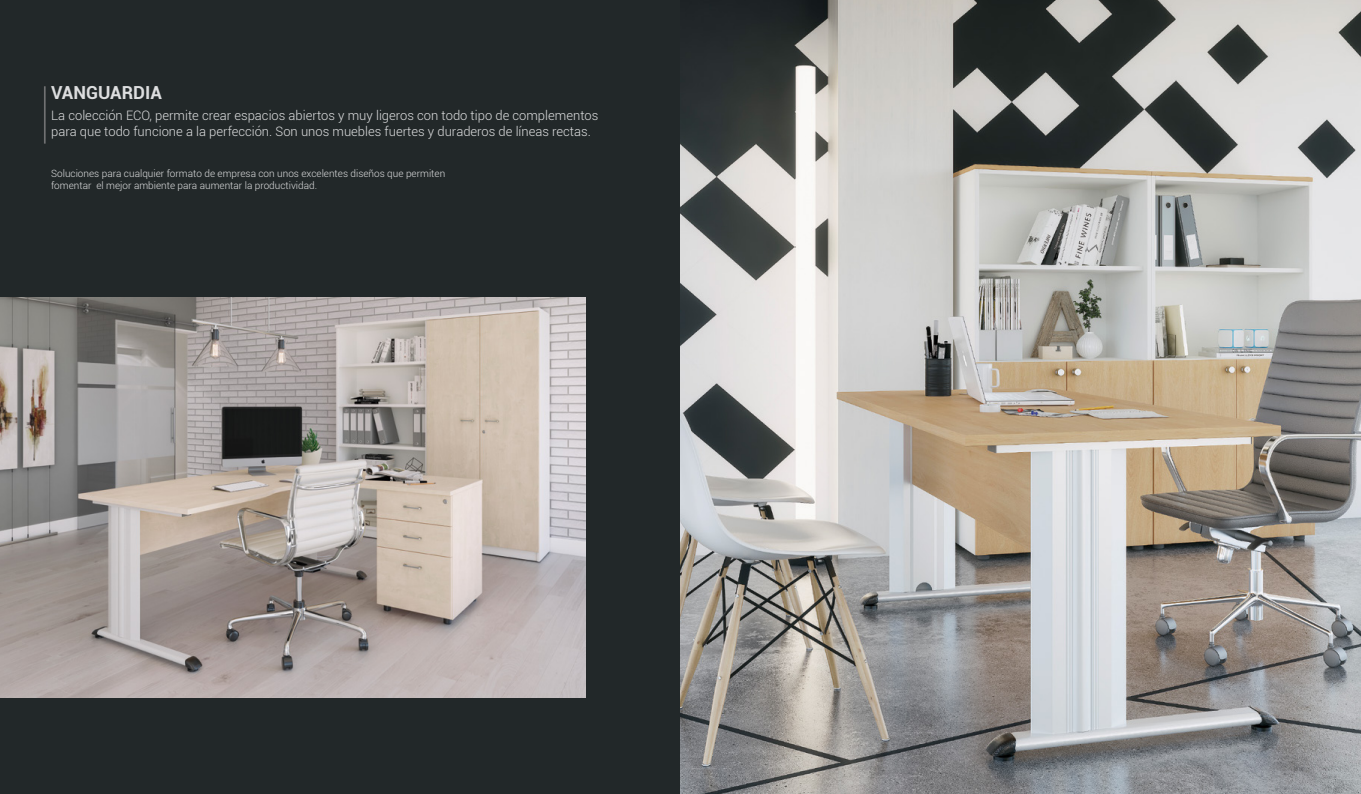
<style>
.page{position:relative;width:1361px;height:794px;background:#fff}
.page>*{position:absolute;margin:0;border:0;box-sizing:border-box;transform-origin:0 0}
.t1{font:700 18px "Roboto";color:#dddedf}
.t2{font:300 13px/15.6px "Roboto";color:#dddedf}
.t3{font:300 10px/12px "Roboto";color:#dddedf}
</style>
<div class="page">
<div style="left:0;top:0;width:681px;height:794px;background:#222829"></div>
<img style="left:0;top:297px;width:586px;height:400px">
<img style="left:680px;top:0;width:681px;height:794px">
<hr style="left:44px;top:86px;width:2px;height:58px;background:#707172">
<h1 class="t1" style="left:51px;top:79px;width:112px">VANGUARDIA</h1>
<p class="t2" style="left:51px;top:107px;width:549px">La colección ECO, permite crear espacios abiertos y muy ligeros con todo tipo de complementos para que todo funcione a la perfección. Son unos muebles fuertes y duraderos de líneas rectas.</p>
<p class="t3" style="left:51px;top:167px;width:396px">Soluciones para cualquier formato de empresa con unos excelentes diseños que permiten fomentar el mejor ambiente para aumentar la productividad.</p>
</div>
